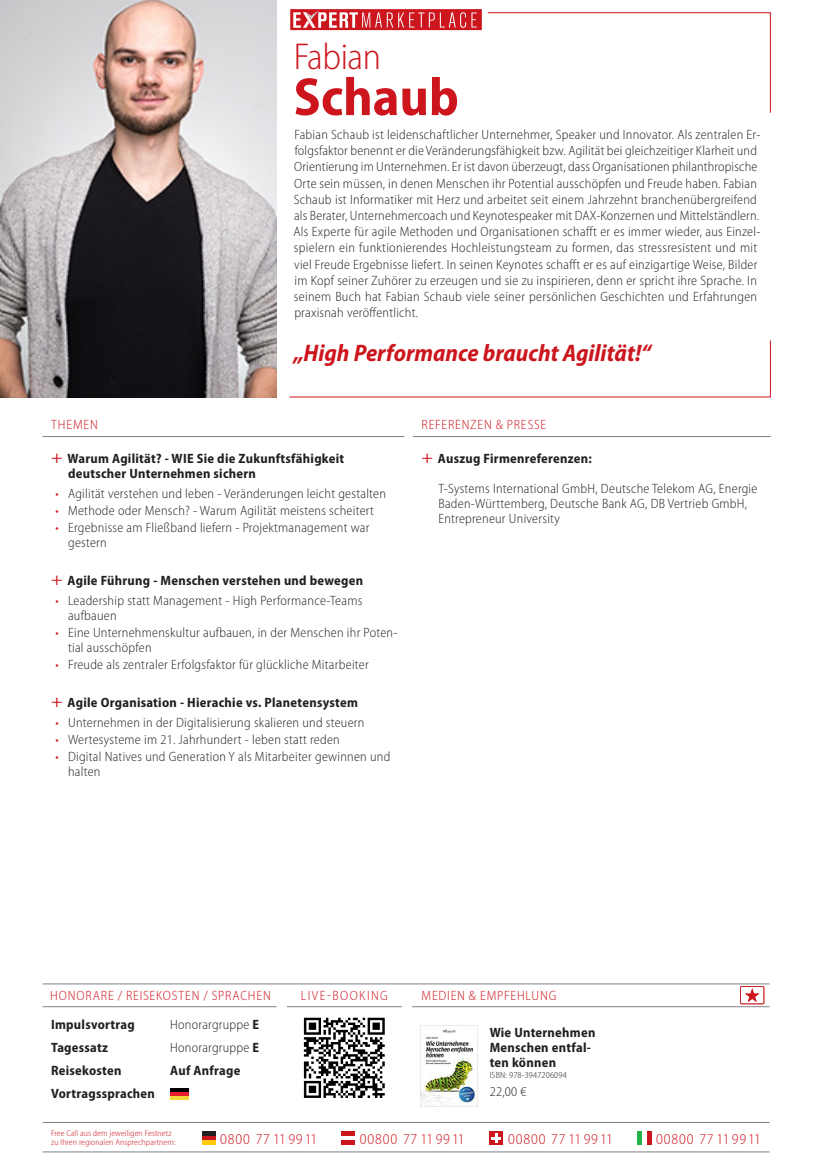
<style>
.page{position:relative;width:830px;height:1170px;background:#fff}
.page>*{position:absolute;margin:0;border:0;box-sizing:border-box;transform-origin:0 0}
.Nachname{font:700 semi-condensed 54px "Myriad Pro";color:#cd151d}
.Vorname{font:300 semi-condensed 37.5px "Myriad Pro";letter-spacing:-.01em;color:#cd151d}
.Referenten_Leitsatz{font:italic 700 semi-condensed 24px "Myriad Pro";color:#cd151d}
.t1{font:300 semi-condensed 15.15px "Myriad Pro";letter-spacing:.06em;color:#cd151d}
.Referenten_Vita{font:300 semi-condensed 13.5px/16.2px "Myriad Pro";letter-spacing:.02em;color:#231f20}
.Buchname{font:700 semi-condensed 13.5px/23px "Myriad Pro";letter-spacing:.02em;color:#231f20}
.t2{font:300 semi-condensed 13.5px "Myriad Pro";letter-spacing:.06em;color:#cd151d}
.Honorargruppe{font:300 semi-condensed 13.5px "Myriad Pro";letter-spacing:.02em;color:#231f20}
.t3{font:300 semi-condensed 13.5px "Myriad Pro";letter-spacing:.105em;color:#cd151d}
.Honorargruppe-2{font:700 semi-condensed 13.5px "Myriad Pro";letter-spacing:.02em;color:#231f20}
.Buchname-2{font:300 semi-condensed 9px "Myriad Pro";letter-spacing:.02em;color:#231f20}
.t4{font:300 semi-condensed 8.7px/8.7px "Myriad Pro";letter-spacing:.01em;color:#cd151d}
.s1{font-weight:400;font-size:17.55px;color:#cd151d}
.s2{color:#cd151d}
.s3{font-weight:700}
</style>
<div class="page">
<hr style="left:202px;top:1131px;width:14px;height:4px;background:#231f20">
<div style="left:202px;top:1135px;width:14px;height:5px;background:#cd151d"></div>
<hr style="left:202px;top:1140px;width:14px;height:4px;background:#feca0a">
<hr style="left:341px;top:1131px;width:14px;height:4px;background:#cd151d">
<hr style="left:341px;top:1140px;width:14px;height:4px;background:#cd151d">
<div style="left:637px;top:1131px;width:5px;height:13px;background:#23b24b"></div>
<div style="left:646px;top:1131px;width:5px;height:13px;background:#cd151d"></div>
<div style="left:489px;top:1131px;width:14px;height:13px;background:#cd151d"></div>
<svg style="left:491px;top:1133px;width:9px;height:9px"></svg>
<hr style="left:43px;top:436px;width:361px;height:1px;background:#808285">
<hr style="left:43px;top:983px;width:726px;height:1px;background:#808285">
<hr style="left:43px;top:1121px;width:726px;height:1px;background:#808285">
<hr style="left:43px;top:1151px;width:726px;height:1px;background:#808285">
<hr style="left:43px;top:1006px;width:233px;height:1px;background:#808285">
<hr style="left:287px;top:1006px;width:114px;height:1px;background:#808285">
<hr style="left:412px;top:1006px;width:357px;height:1px;background:#808285">
<hr style="left:412px;top:436px;width:358px;height:1px;background:#808285">
<svg style="left:289px;top:340px;width:481px;height:57px"></svg>
<svg style="left:487px;top:12px;width:283px;height:101px"></svg>
<div style="left:290px;top:9px;width:191px;height:21px;background:#cd151d;border:2px solid #cd151d"></div>
<svg style="left:293px;top:10px;width:183px;height:18px"></svg>
<img style="left:0;top:0;width:276px;height:397px">
<svg style="left:740px;top:986px;width:24px;height:18px"></svg>
<hr style="left:170px;top:1088px;width:19px;height:4px;background:#000001">
<hr style="left:170px;top:1092px;width:19px;height:3px;background:#e81c2e">
<svg style="left:170px;top:1095px;width:19px;height:4px"></svg>
<img style="left:303px;top:1017px;width:82px;height:81px">
<img style="left:420px;top:1025px;width:57px;height:81px">
<p class="Vorname" style="left:293px;top:36px;width:89px">Fabian</p>
<p class="Nachname" style="left:293px;top:67px;width:166px">Schaub</p>
<p class="Referenten_Vita" style="left:293px;top:127px;width:468px">Fabian Schaub ist leidenschaftlicher Unternehmer, Speaker und Innovator. Als zentralen Er&shy;folgsfaktor benennt er die Veränderungsfähigkeit bzw. Agilität bei gleichzeitiger Klarheit und Orientierung im Unternehmen. Er ist davon überzeugt, dass Organisationen philanthropische Orte sein müssen, in denen Menschen ihr Potential ausschöpfen und Freude haben. Fabian Schaub ist Informatiker mit Herz und arbeitet seit einem Jahrzehnt branchenübergreifend als Berater, Unternehmercoach und Keynotespeaker mit DAX-Konzernen und Mittelständlern.</p>
<p class="Referenten_Vita" style="left:293px;top:224px;width:468px">Als Experte für agile Methoden und Organisationen schafft er es immer wieder, aus Einzel&shy;spielern ein funktionierendes Hochleistungsteam zu formen, das stressresistent und mit viel Freude Ergebnisse liefert. In seinen Keynotes schafft er es auf einzigartige Weise, Bilder im Kopf seiner Zuhörer zu erzeugen und sie zu inspirieren, denn er spricht ihre Sprache. In seinem Buch hat Fabian Schaub viele seiner persönlichen Geschichten und Erfahrungen praxisnah veröffentlicht.</p>
<p class="Referenten_Leitsatz" style="left:293px;top:340px;width:359px">„High Performance braucht Agilität!“</p>
<p class="t2" style="left:51px;top:417px;width:48px">THEMEN</p>
<p class="t2" style="left:421px;top:417px;width:126px">REFERENZEN &amp; PRESSE</p>
<p class="Buchname" style="left:68px;top:451px;width:277px;line-height:15px;text-indent:-17px"><span class="s1">+</span> Warum Agilität? - WIE Sie die Zukunftsfähigkeit deutscher Unternehmen sichern</p>
<p class="Referenten_Vita" style="left:55px;top:485px;width:332px"><span class="s2">•</span> Agilität verstehen und leben - Veränderungen leicht gestalten</p>
<p class="Referenten_Vita" style="left:55px;top:502px;width:320px"><span class="s2">•</span> Methode oder Mensch? - Warum Agilität meistens scheitert</p>
<p class="Referenten_Vita" style="left:68px;top:520px;width:303px;line-height:15px;text-indent:-13px"><span class="s2">•</span> Ergebnisse am Fließband liefern - Projektmanagement war gestern</p>
<p class="Buchname" style="left:51px;top:569px;width:313px"><span class="s1">+</span> Agile Führung - Menschen verstehen und bewegen</p>
<p class="Referenten_Vita" style="left:68px;top:593px;width:295px;line-height:15px;text-indent:-13px"><span class="s2">•</span> Leadership statt Management - High Performance-Teams aufbauen</p>
<p class="Referenten_Vita" style="left:68px;top:625px;width:331px;line-height:15px;text-indent:-13px"><span class="s2">•</span> Eine Unternehmenskultur aufbauen, in der Menschen ihr Poten&shy;tial ausschöpfen</p>
<p class="Referenten_Vita" style="left:55px;top:656px;width:315px"><span class="s2">•</span> Freude als zentraler Erfolgsfaktor für glückliche Mitarbeiter</p>
<p class="Buchname" style="left:51px;top:691px;width:308px"><span class="s1">+</span> Agile Organisation - Hierachie vs. Planetensystem</p>
<p class="Referenten_Vita" style="left:55px;top:714px;width:310px"><span class="s2">•</span> Unternehmen in der Digitalisierung skalieren und steuern</p>
<p class="Referenten_Vita" style="left:55px;top:731px;width:286px"><span class="s2">•</span> Wertesysteme im 21. Jahrhundert - leben statt reden</p>
<p class="Referenten_Vita" style="left:68px;top:749px;width:323px;line-height:15px;text-indent:-13px"><span class="s2">•</span> Digital Natives und Generation Y als Mitarbeiter gewinnen und halten</p>
<p class="Buchname" style="left:421px;top:447px;width:172px"><span class="s1">+</span> Auszug Firmenreferenzen:</p>
<p class="Referenten_Vita" style="left:438px;top:481px;width:320px;line-height:15px">T-Systems International GmbH, Deutsche Telekom AG, Energie<br>Baden-Württemberg, Deutsche Bank AG, DB Vertrieb GmbH,<br>Entrepreneur University</p>
<p class="t2" style="left:50px;top:987px;width:222px">HONORARE / REISEKOSTEN / SPRACHEN</p>
<p class="t3" style="left:301px;top:987px;width:88px">LIVE-BOOKING</p>
<p class="t2" style="left:421px;top:987px;width:136px">MEDIEN &amp; EMPFEHLUNG</p>
<p class="Buchname" style="left:51px;top:1012px;width:105px">Impulsvortrag<br>Tagessatz<br>Reisekosten<br>Vortragssprachen</p>
<p class="Honorargruppe" style="left:170px;top:1016px;width:90px">Honorargruppe <span class="s3">E</span></p>
<p class="Honorargruppe" style="left:170px;top:1040px;width:90px">Honorargruppe <span class="s3">E</span></p>
<p class="Honorargruppe-2" style="left:170px;top:1062px;width:72px">Auf Anfrage</p>
<p class="Buchname" style="left:489px;top:1024px;width:107px;line-height:15px">Wie Unternehmen<br>Menschen entfal&shy;ten können</p>
<p class="Buchname-2" style="left:489px;top:1069px;width:78px">ISBN: 978-3947206094</p>
<p class="Referenten_Vita" style="left:489px;top:1083px;width:38px">22,00 €</p>
<p class="t4" style="left:51px;top:1128px;width:126px">Free Call aus dem jeweiligen Festnetz zu Ihren regionalen Ansprechpartnern:</p>
<p class="t1" style="left:220px;top:1130px;width:99px">0800 77 119911</p>
<p class="t1" style="left:360px;top:1130px;width:106px">00800 77 119911</p>
<p class="t1" style="left:507px;top:1130px;width:106px">00800 77 119911</p>
<p class="t1" style="left:655px;top:1130px;width:106px">00800 77 119911</p>
</div>
